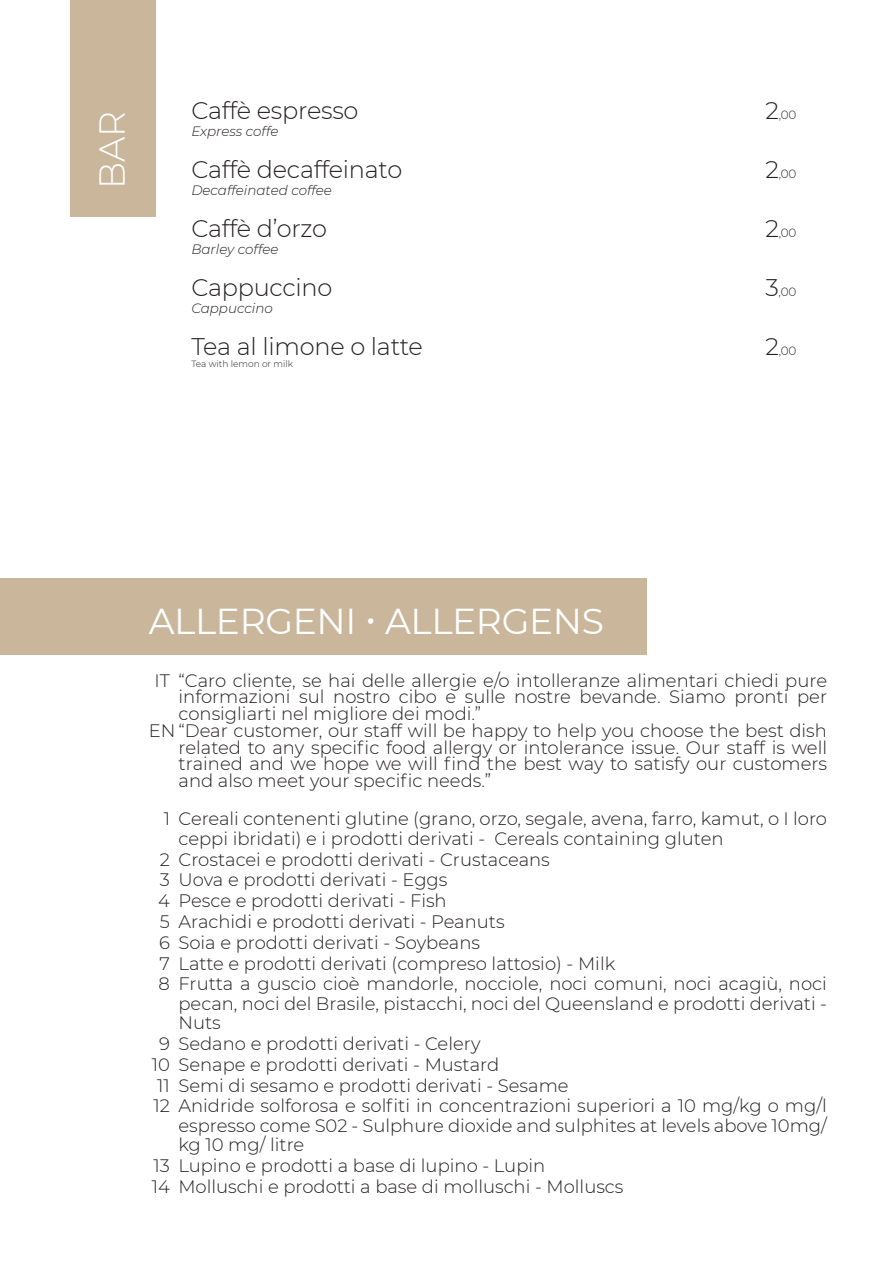
<style>
.page{position:relative;width:893px;height:1263px;background:#fff}
.page>*{position:absolute;margin:0;border:0;box-sizing:border-box;transform-origin:0 0}
.t1{font:36px "Montserrat";letter-spacing:-.01em;color:#fff}
.t2{font:300 36px "Montserrat";color:#fff}
.t3{font:300 24px "Montserrat";letter-spacing:-.01em;color:#231f20}
.t4{font:300 18px "Montserrat";color:#231f20}
.t5{font:italic 300 13.5px "Montserrat";color:#231f20}
.t6{font:300 12px "Montserrat";letter-spacing:-.01em;color:#231f20}
.t7{font:300 9px "Montserrat";color:#231f20}
.s1{font-size:24px}
</style>
<div class="page">
<div style="left:0;top:578px;width:646px;height:77px;background:#c9b69b"></div>
<div style="left:71px;top:0;width:85px;height:217px;background:#c9b69b"></div>
<h1 class="t2" style="left:87px;top:189px;width:79px;rotate:-90deg">BAR</h1>
<h2 class="t3" style="left:191px;top:94px;width:169px">Caffè espresso</h2>
<p class="t6" style="left:765px;top:106px;width:33px"><span class="s1">2</span>,00</p>
<p class="t5" style="left:191px;top:122px;width:89px">Express coffe</p>
<h2 class="t3" style="left:191px;top:153px;width:212px">Caffè decaffeinato</h2>
<p class="t6" style="left:765px;top:166px;width:33px"><span class="s1">2</span>,00</p>
<p class="t5" style="left:191px;top:181px;width:142px">Decaffeinated coffee</p>
<h2 class="t3" style="left:191px;top:212px;width:137px">Caffè d’orzo</h2>
<p class="t6" style="left:765px;top:225px;width:33px"><span class="s1">2</span>,00</p>
<p class="t5" style="left:191px;top:240px;width:89px">Barley coffee</p>
<h2 class="t3" style="left:191px;top:271px;width:142px">Cappuccino</h2>
<p class="t6" style="left:765px;top:284px;width:32px"><span class="s1">3</span>,00</p>
<p class="t5" style="left:191px;top:299px;width:83px">Cappuccino</p>
<h2 class="t3" style="left:191px;top:330px;width:233px">Tea al limone o latte</h2>
<p class="t6" style="left:765px;top:343px;width:33px"><span class="s1">2</span>,00</p>
<p class="t7" style="left:191px;top:358px;width:103px">Tea with lemon or milk</p>
<h1 class="t1" style="left:149px;top:597px;width:457px">ALLERGENI • ALLERGENS</h1>
<p class="t4" style="left:155px;top:668px;width:674px">IT “Caro cliente, se hai delle allergie e/o intolleranze alimentari chiedi pure</p>
<p class="t4" style="left:179px;top:684px;width:650px">informazioni sul nostro cibo e sulle nostre bevande. Siamo pronti per</p>
<p class="t4" style="left:179px;top:701px;width:304px">consigliarti nel migliore dei modi.”</p>
<p class="t4" style="left:149px;top:719px;width:680px">EN “Dear customer, our staff will be happy to help you choose the best dish</p>
<p class="t4" style="left:179px;top:735px;width:650px">related to any specific food allergy or intolerance issue. Our staff is well</p>
<p class="t4" style="left:179px;top:752px;width:650px">trained and we hope we will find the best way to satisfy our customers</p>
<p class="t4" style="left:179px;top:768px;width:314px">and also meet your specific needs.”</p>
<p class="t4" style="left:164px;top:807px;width:665px">1 Cereali contenenti glutine (grano, orzo, segale, avena, farro, kamut, o I loro</p>
<p class="t4" style="left:179px;top:826px;width:546px">ceppi ibridati) e i prodotti derivati - Cereals containing gluten</p>
<p class="t4" style="left:160px;top:847px;width:391px">2 Crostacei e prodotti derivati - Crustaceans</p>
<p class="t4" style="left:160px;top:868px;width:289px">3 Uova e prodotti derivati - Eggs</p>
<p class="t4" style="left:158px;top:889px;width:290px">4 Pesce e prodotti derivati - Fish</p>
<p class="t4" style="left:160px;top:909px;width:346px">5 Arachidi e prodotti derivati - Peanuts</p>
<p class="t4" style="left:159px;top:930px;width:322px">6 Soia e prodotti derivati - Soybeans</p>
<p class="t4" style="left:159px;top:951px;width:457px">7 Latte e prodotti derivati (compreso lattosio) - Milk</p>
<p class="t4" style="left:159px;top:972px;width:670px">8 Frutta a guscio cioè mandorle, nocciole, noci comuni, noci acagiù, noci</p>
<p class="t4" style="left:178px;top:991px;width:650px">pecan, noci del Brasile, pistacchi, noci del Queensland e prodotti derivati -</p>
<p class="t4" style="left:178px;top:1011px;width:44px">Nuts</p>
<p class="t4" style="left:159px;top:1031px;width:323px">9 Sedano e prodotti derivati - Celery</p>
<p class="t4" style="left:152px;top:1052px;width:349px">10 Senape e prodotti derivati - Mustard</p>
<p class="t4" style="left:157px;top:1073px;width:413px">11 Semi di sesamo e prodotti derivati - Sesame</p>
<p class="t4" style="left:153px;top:1094px;width:675px">12 Anidride solforosa e solfiti in concentrazioni superiori a 10 mg/kg o mg/l</p>
<p class="t4" style="left:178px;top:1113px;width:650px">espresso come S02 - Sulphure dioxide and sulphites at levels above 10mg/</p>
<p class="t4" style="left:178px;top:1133px;width:127px">kg 10 mg/ litre</p>
<p class="t4" style="left:153px;top:1153px;width:393px">13 Lupino e prodotti a base di lupino - Lupin</p>
<p class="t4" style="left:152px;top:1174px;width:473px">14 Molluschi e prodotti a base di molluschi - Molluscs</p>
</div>
